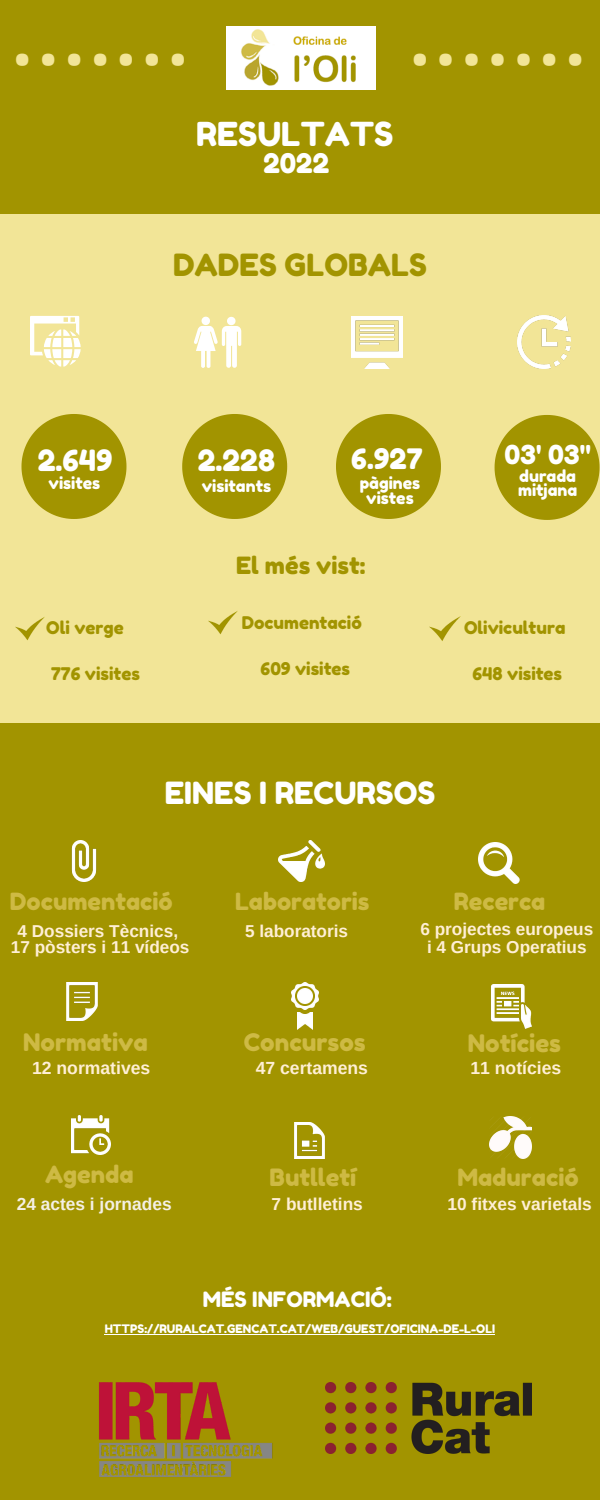
<style>
.page{position:relative;width:600px;height:1500px;background:#a29400}
.page>*{position:absolute;margin:0;border:0;box-sizing:border-box;transform-origin:0 0}
.t1{font:42px "Fredoka One";color:#f2e597}
.t2{font:33px "Fredoka One";color:#fff}
.t3{font:30.6px "Fredoka One";color:#fff}
.t4{font:30.6px "Fredoka One";color:#a29400}
.t5{font:29.3px "Fredoka One";color:#fff}
.t6{font:28.2px "Fredoka One";color:#fff}
.t7{font:27px "Fredoka One";color:#fff}
.t8{font:26px "Fredoka One";color:#fff}
.t9{font:24.2px "Fredoka One";color:#ceba44}
.t10{font:23.8px "Fredoka One";color:#ceba44}
.t11{font:23.7px "Fredoka One";color:#ceba44}
.t12{font:23.7px "Fredoka One";color:#a29400}
.t13{font:21.1px "Fredoka One";color:#fff}
.t14{font:700 17.6px "Arimo";color:#ffefd5}
.t15{font:17.5px "Fredoka One";color:#a29400}
.t16{font:700 17.3px "Arimo";color:#ffefd5}
.t17{font:700 17.3px "Arimo";color:#f4f0e5}
.t18{font:700 17.2px/15.6px "Arimo";color:#ffefd5;text-align:center}
.t19{font:16.4px/14.1px "Fredoka One";color:#fff}
.t20{font:11.7px "Fredoka One";color:#fff}
</style>
<div class="page">
<div style="left:0;top:214px;width:600px;height:509px;background:#f2e597"></div>
<img style="left:72px;top:1116px;width:39px;height:39px">
<img style="left:294px;top:1122px;width:31px;height:36px">
<img style="left:489px;top:1117px;width:42px;height:42px">
<hr style="left:105px;top:1334px;width:390px;height:1px;background:#fff">
<img style="left:66px;top:983px;width:32px;height:37px">
<img style="left:291px;top:983px;width:28px;height:46px">
<img style="left:490px;top:985px;width:42px;height:44px">
<img style="left:226px;top:27px;width:150px;height:63px">
<svg style="left:194px;top:317px;width:47px;height:51px"></svg>
<svg style="left:30px;top:316px;width:51px;height:51px"></svg>
<img style="left:518px;top:316px;width:52px;height:52px">
<img style="left:352px;top:317px;width:50px;height:51px">
<svg style="left:21px;top:414px;width:105px;height:105px"></svg>
<svg style="left:182px;top:414px;width:105px;height:105px"></svg>
<svg style="left:336px;top:414px;width:105px;height:105px"></svg>
<svg style="left:495px;top:415px;width:105px;height:105px"></svg>
<img style="left:16px;top:617px;width:28px;height:24px">
<img style="left:209px;top:611px;width:28px;height:24px">
<img style="left:430px;top:616px;width:31px;height:25px">
<img style="left:71px;top:841px;width:26px;height:41px">
<img style="left:479px;top:843px;width:40px;height:40px">
<img style="left:278px;top:840px;width:46px;height:42px">
<img style="left:326px;top:1382px;width:205px;height:71px">
<img style="left:99px;top:1382px;width:173px;height:95px">
<h1 class="t1" style="left:15px;top:32px;width:171px">• • • • • • •</h1>
<h1 class="t1" style="left:413px;top:32px;width:171px">• • • • • • •</h1>
<p class="t2" style="left:196px;top:114px;width:199px">RESULTATS</p>
<p class="t7" style="left:263px;top:146px;width:67px">2022</p>
<p class="t4" style="left:173px;top:247px;width:255px">DADES GLOBALS</p>
<p class="t5" style="left:38px;top:442px;width:76px">2.649</p>
<p class="t19" style="left:49px;top:476px;width:53px">visites</p>
<p class="t5" style="left:198px;top:442px;width:79px">2.228</p>
<p class="t19" style="left:202px;top:479px;width:71px">visitants</p>
<p class="t6" style="left:351px;top:442px;width:73px">6.927</p>
<p class="t19" style="left:360px;top:476px;width:62px;text-align:center">pàgines vistes</p>
<p class="t12" style="left:236px;top:551px;width:131px">El més vist:</p>
<p class="t8" style="left:504px;top:439px;width:88px">03' 03"</p>
<p class="t19" style="left:518px;top:469px;width:61px">durada mitjana</p>
<p class="t15" style="left:46px;top:617px;width:79px">Oli verge</p>
<p class="t15" style="left:242px;top:612px;width:122px">Documentació</p>
<p class="t15" style="left:464px;top:617px;width:103px">Olivicultura</p>
<p class="t15" style="left:261px;top:658px;width:91px">609 visites</p>
<p class="t15" style="left:51px;top:663px;width:90px">776 visites</p>
<p class="t15" style="left:473px;top:663px;width:91px">648 visites</p>
<p class="t3" style="left:165px;top:775px;width:272px">EINES I RECURSOS</p>
<p class="t11" style="left:10px;top:887px;width:164px">Documentació</p>
<p class="t11" style="left:235px;top:887px;width:136px">Laboratoris</p>
<p class="t11" style="left:454px;top:887px;width:93px">Recerca</p>
<p class="t18" style="left:11px;top:923px;width:180px">4 Dossiers Tècnics,<br>17 pòsters i 11 vídeos</p>
<p class="t18" style="left:245px;top:923px;width:105px">5 laboratoris</p>
<p class="t18" style="left:420px;top:919px;width:174px;line-height:18.1px">6 projectes europeus i 4 Grups Operatius</p>
<p class="t9" style="left:23px;top:1027px;width:126px">Normativa</p>
<p class="t9" style="left:244px;top:1027px;width:123px">Concursos</p>
<p class="t9" style="left:468px;top:1028px;width:95px">Notícies</p>
<p class="t14" style="left:32px;top:1058px;width:120px">12 normatives</p>
<p class="t14" style="left:256px;top:1058px;width:114px">47 certamens</p>
<p class="t14" style="left:471px;top:1058px;width:92px">11 notícies</p>
<p class="t10" style="left:45px;top:1160px;width:90px">Agenda</p>
<p class="t10" style="left:270px;top:1163px;width:88px">Butlletí</p>
<p class="t10" style="left:457px;top:1163px;width:123px">Maduració</p>
<p class="t17" style="left:17px;top:1194px;width:156px">24 actes i jornades</p>
<p class="t16" style="left:272px;top:1194px;width:93px">7 butlletins</p>
<p class="t16" style="left:448px;top:1194px;width:146px">10 fitxes varietals</p>
<p class="t13" style="left:203px;top:1286px;width:191px">MÉS INFORMACIÓ:</p>
<p class="t20" style="left:105px;top:1322px;width:392px">HTTPS://RURALCAT.GENCAT.CAT/WEB/GUEST/OFICINA-DE-L-OLI</p>
</div>
